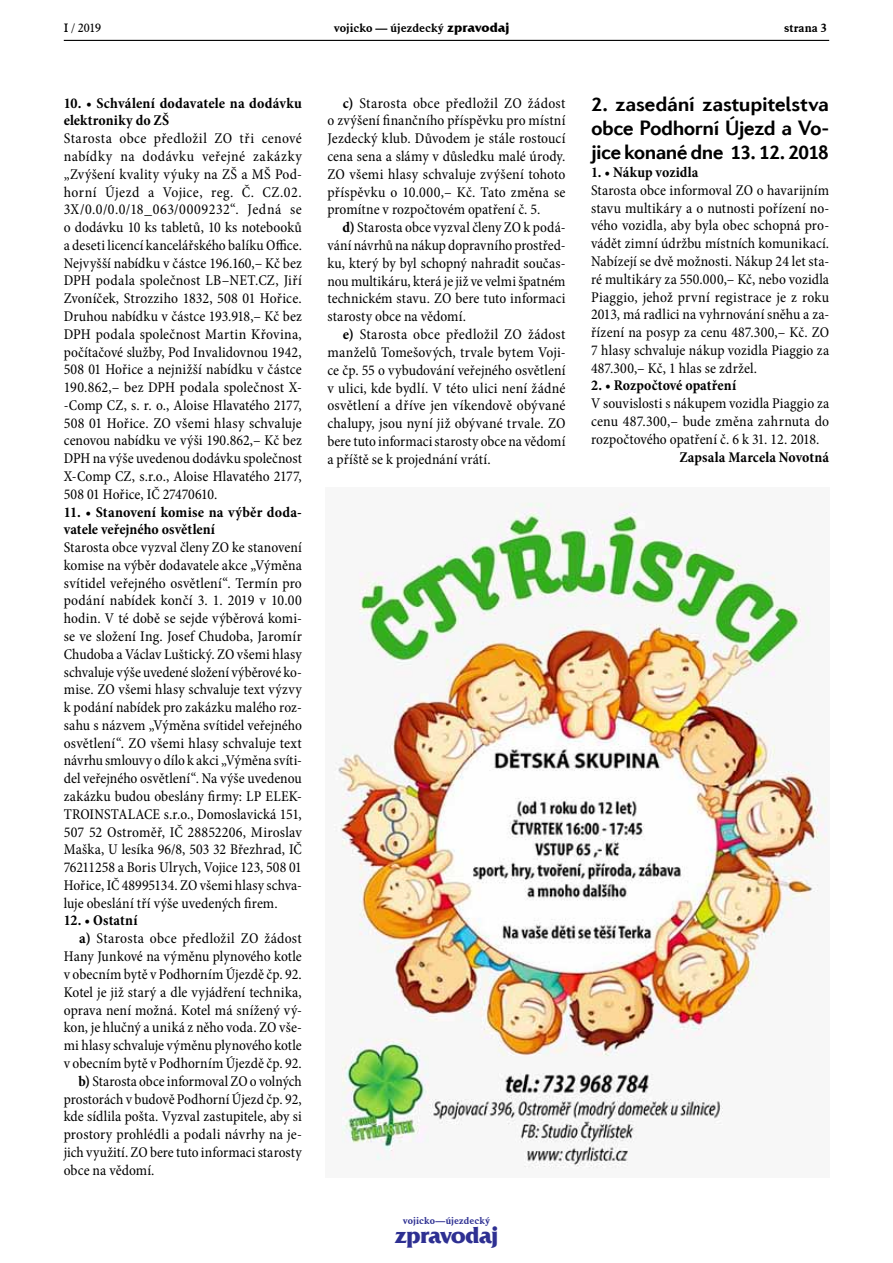
<style>
.page{position:relative;width:893px;height:1263px;background:#fff}
.page>*{position:absolute;margin:0;border:0;box-sizing:border-box;transform-origin:0 0}
.t1{font:700 22.8px "Friz Quadrata Com";letter-spacing:-.035em;color:#2e3092}
.t2{font:700 21px/24px "Diverda Sans Com";letter-spacing:-.03em;color:#000;text-align:justify}
.t3{font:condensed 15px/17.7px "Minion Pro";letter-spacing:.005em;color:#000;text-align:justify}
.t4{font:700 condensed 15px/17.9px "Minion Pro";letter-spacing:.005em;color:#000}
.t5{font:700 12px "Aldine 721 BT";color:#000}
.t6{font:12px "Aldine 721 BT";color:#000}
.t7{font:700 9.9px "Aldine 721 BT";letter-spacing:.005em;color:#2e3092}
.s1{font-family:"Friz Quadrata IT Cby BT";font-size:13.5px}
.s2{font-weight:700}
</style>
<div class="page">
<hr style="left:64px;top:40px;width:765px;height:1px;background:#000">
<img style="left:334px;top:502px;width:494px;height:667px">
<p class="t6" style="left:64px;top:20px;width:39px">I / 2019</p>
<p class="t5" style="left:334px;top:20px;width:177px">vojicko — újezdecký <span class="s1">zpravodaj</span></p>
<p class="t5" style="left:784px;top:20px;width:44px">strana 3</p>
<p class="t4" style="left:64px;top:94px;width:240px">10. • Schválení dodavatele na dodávku elektroniky do ZŠ</p>
<p class="t3" style="left:64px;top:130px;width:240px">Starosta obce předložil ZO tři cenové nabídky na dodávku veřejné zakázky „Zvýšení kvality výuky na ZŠ a MŠ Pod&shy;horní Újezd a Vojice, reg. Č. CZ.02.<br>3X/0.0/0.0/18_063/0009232“. Jedná se o dodávku 10 ks tabletů, 10 ks notebooků a deseti licencí kancelářského balíku Office.<br>Nejvyšší nabídku v částce 196.160,– Kč bez DPH podala společnost LB–NET.CZ, Jiří Zvoníček, Strozziho 1832, 508 01 Hořice.<br>Druhou nabídku v částce 193.918,– Kč bez DPH podala společnost Martin Křovina, počítačové služby, Pod Invalidovnou 1942, 508 01 Hořice a nejnižší nabídku v částce 190.862,– bez DPH podala společnost X--Comp CZ, s. r. o., Aloise Hlavatého 2177, 508 01 Hořice. ZO všemi hlasy schvaluje cenovou nabídku ve výši 190.862,– Kč bez DPH na výše uvedenou dodávku společnost X-Comp CZ, s.r.o., Aloise Hlavatého 2177, 508 01 Hořice, IČ 27470610.</p>
<p class="t4" style="left:64px;top:503px;width:240px">11. • Stanovení komise na výběr doda&shy;vatele veřejného osvětlení</p>
<p class="t3" style="left:64px;top:539px;width:240px">Starosta obce vyzval členy ZO ke stanovení komise na výběr dodavatele akce „Výměna svítidel veřejného osvětlení“. Termín pro podání nabídek končí 3. 1. 2019 v 10.00 hodin. V té době se sejde výběrová komi&shy;se ve složení Ing. Josef Chudoba, Jaromír Chudoba a Václav Luštický. ZO všemi hlasy schvaluje výše uvedené složení výběrové ko&shy;mise. ZO všemi hlasy schvaluje text výzvy k podání nabídek pro zakázku malého roz&shy;sahu s názvem „Výměna svítidel veřejného osvětlení“. ZO všemi hlasy schvaluje text návrhu smlouvy o dílo k akci „Výměna svíti&shy;del veřejného osvětlení“. Na výše uvedenou zakázku budou obeslány firmy: LP ELEK-TROINSTALACE s.r.o., Domoslavická 151, 507 52 Ostroměř, IČ 28852206, Miroslav Maška, U lesíka 96/8, 503 32 Březhrad, IČ 76211258 a Boris Ulrych, Vojice 123, 508 01<br>Hořice, IČ 48995134. ZO všemi hlasy schva&shy;luje obeslání tří výše uvedených firem.</p>
<p class="t4" style="left:64px;top:912px;width:75px">12. • Ostatní</p>
<p class="t3" style="left:79px;top:930px;width:224px"><span class="s2">a)</span> Starosta obce předložil ZO žádost</p>
<p class="t3" style="left:64px;top:948px;width:240px">Hany Junkové na výměnu plynového kotle</p>
<p class="t3" style="left:64px;top:965px;width:240px">v obecním bytě v Podhorním Újezdě čp. 92.</p>
<p class="t3" style="left:64px;top:983px;width:240px">Kotel je již starý a dle vyjádření technika,</p>
<p class="t3" style="left:64px;top:1001px;width:240px">oprava není možná. Kotel má snížený vý-</p>
<p class="t3" style="left:64px;top:1019px;width:240px">kon, je hlučný a uniká z něho voda. ZO vše-</p>
<p class="t3" style="left:64px;top:1037px;width:240px">mi hlasy schvaluje výměnu plynového kotle</p>
<p class="t3" style="left:64px;top:1054px;width:240px">v obecním bytě v Podhorním Újezdě čp. 92.</p>
<p class="t3" style="left:79px;top:1072px;width:225px"><span class="s2">b)</span> Starosta obce informoval ZO o volných</p>
<p class="t3" style="left:64px;top:1090px;width:240px">prostorách v budově Podhorní Újezd čp. 92,</p>
<p class="t3" style="left:64px;top:1108px;width:240px">kde sídlila pošta. Vyzval zastupitele, aby si</p>
<p class="t3" style="left:64px;top:1126px;width:240px">prostory prohlédli a podali návrhy na je-</p>
<p class="t3" style="left:64px;top:1143px;width:239px">jich využití. ZO bere tuto informaci starosty</p>
<p class="t3" style="left:64px;top:1161px;width:92px">obce na vědomí.</p>
<p class="t3" style="left:327px;top:94px;width:240px;text-indent:15px"><span class="s2">c)</span> Starosta obce předložil ZO žádost o zvýšení finančního příspěvku pro místní Jezdecký klub. Důvodem je stále rostoucí cena sena a slámy v důsledku malé úrody.<br>ZO všemi hlasy schvaluje zvýšení tohoto příspěvku o 10.000,– Kč. Tato změna se promítne v rozpočtovém opatření č. 5.</p>
<p class="t3" style="left:327px;top:219px;width:240px;text-indent:15px"><span class="s2">d)</span> Starosta obce vyzval členy ZO k podá&shy;vání návrhů na nákup dopravního prostřed&shy;ku, který by byl schopný nahradit součas&shy;nou multikáru, která je již ve velmi špatném technickém stavu. ZO bere tuto informaci starosty obce na vědomí.</p>
<p class="t3" style="left:327px;top:326px;width:240px;text-indent:15px"><span class="s2">e)</span> Starosta obce předložil ZO žádost manželů Tomešových, trvale bytem Voji&shy;ce čp. 55 o vybudování veřejného osvětlení v ulici, kde bydlí. V této ulici není žádné osvětlení a dříve jen víkendově obývané chalupy, jsou nyní již obývané trvale. ZO bere tuto informaci starosty obce na vědomí a příště se k projednání vrátí.</p>
<h2 class="t2" style="left:591px;top:92px;width:240px">2. zasedání zastupitelstva obce Podhorní Újezd a Vo&shy;jice konané dne 13. 12. 2018</h2>
<p class="t4" style="left:591px;top:163px;width:109px">1. • Nákup vozidla</p>
<p class="t3" style="left:591px;top:181px;width:240px">Starosta obce informoval ZO o havarijním stavu multikáry a o nutnosti pořízení no&shy;vého vozidla, aby byla obec schopná pro&shy;vádět zimní údržbu místních komunikací.<br>Nabízejí se dvě možnosti. Nákup 24 let sta&shy;ré multikáry za 550.000,– Kč, nebo vozidla Piaggio, jehož první registrace je z roku 2013, má radlici na vyhrnování sněhu a za&shy;řízení na posyp za cenu 487.300,– Kč. ZO 7 hlasy schvaluje nákup vozidla Piaggio za 487.300,– Kč, 1 hlas se zdržel.</p>
<p class="t4" style="left:591px;top:377px;width:147px">2. • Rozpočtové opatření</p>
<p class="t3" style="left:591px;top:395px;width:240px">V souvislosti s nákupem vozidla Piaggio za cenu 487.300,– bude změna zahrnuta do rozpočtového opatření č. 6 k 31. 12. 2018.</p>
<p class="t4" style="left:679px;top:448px;width:151px">Zapsala Marcela Novotná</p>
<p class="t7" style="left:403px;top:1214px;width:89px">vojicko—újezdecký</p>
<h1 class="t1" style="left:395px;top:1221px;width:105px">zpravodaj</h1>
</div>
